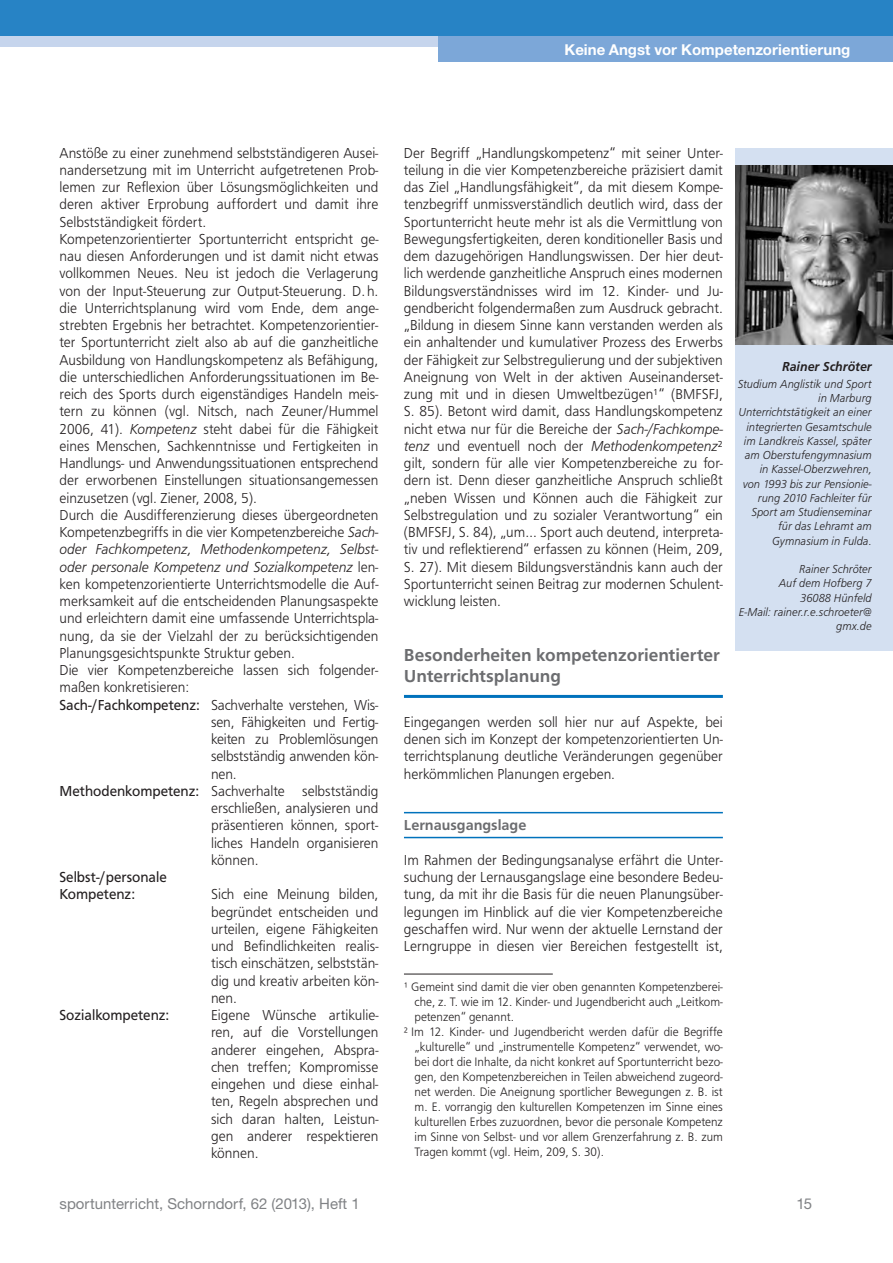
<style>
.page{position:relative;width:893px;height:1263px;background:#fff}
.page>*{position:absolute;margin:0;border:0;box-sizing:border-box;transform-origin:0 0}
.t1{font:500 18px/21px "Frutus T";color:#6c6d70}
.t2{font:300 15px/17.2px "Frutus T";color:#231f20;text-align:justify;scale:.95 1}
.t3{font:italic 300 15px "Frutus T";color:#231f20;scale:.95 1}
.t4{font:15px "Helvetica Neue CE";color:#808285}
.t5{font:15px "Frutus T";color:#231f20;scale:.95 1}
.t6{font:700 15px "Helvetica Neue CE";color:#fff}
.t7{font:500 15px "Frutus T";color:#6c6d70}
.t8{font:italic 500 13.5px "Frutus T";letter-spacing:.005em;color:#231f20;scale:.95 1}
.t9{font:300 12.75px "Frutus T";color:#231f20;scale:.95 1}
.t10{font:italic 300 12px/14.2px "Frutus T";letter-spacing:.005em;color:#231f20;text-align:right;scale:.95 1}
.s1{font-style:italic}
.s2{font-style:normal}
.s3{font-weight:400}
</style>
<div class="page">
<div style="left:0;top:0;width:893px;height:47px;background:#c6d5ed"></div>
<div style="left:438px;top:0;width:455px;height:62px;background:#7ca7d8"></div>
<div style="left:0;top:0;width:893px;height:36px;background:#2783c5"></div>
<hr style="left:404px;top:695px;width:319px;height:3px;background:#0072bc">
<hr style="left:404px;top:812px;width:319px;height:1px;background:#0072bc">
<hr style="left:404px;top:837px;width:319px;height:1px;background:#0072bc">
<hr style="left:404px;top:974px;width:149px;height:1px;background:#231f20">
<div style="left:736px;top:149px;width:157px;height:502px;background:#d4e0f1"></div>
<img style="left:736px;top:166px;width:157px;height:178px">
<p class="t6" style="left:564px;top:41px;width:287px">Keine Angst vor Kompetenzorientierung</p>
<p class="t2" style="left:60px;top:144px;width:337px">Anstöße zu einer zunehmend selbstständigeren Ausei-</p>
<p class="t2" style="left:60px;top:161px;width:337px">nandersetzung mit im Unterricht aufgetretenen Prob-</p>
<p class="t2" style="left:60px;top:178px;width:337px">lemen zur Reflexion über Lösungsmöglichkeiten und</p>
<p class="t2" style="left:60px;top:195px;width:337px">deren aktiver Erprobung auffordert und damit ihre</p>
<p class="t2" style="left:60px;top:213px;width:156px">Selbstständigkeit fördert.</p>
<p class="t2" style="left:60px;top:230px;width:337px">Kompetenzorientierter Sportunterricht entspricht ge-</p>
<p class="t2" style="left:60px;top:247px;width:337px">nau diesen Anforderungen und ist damit nicht etwas</p>
<p class="t2" style="left:60px;top:264px;width:337px">vollkommen Neues. Neu ist jedoch die Verlagerung</p>
<p class="t2" style="left:60px;top:282px;width:337px">von der Input-Steuerung zur Output-Steuerung. D.h.</p>
<p class="t2" style="left:60px;top:299px;width:337px">die Unterrichtsplanung wird vom Ende, dem ange-</p>
<p class="t2" style="left:60px;top:316px;width:337px">strebten Ergebnis her betrachtet. Kompetenzorientier-</p>
<p class="t2" style="left:60px;top:333px;width:337px">ter Sportunterricht zielt also ab auf die ganzheitliche</p>
<p class="t2" style="left:60px;top:351px;width:337px">Ausbildung von Handlungskompetenz als Befähigung,</p>
<p class="t2" style="left:60px;top:368px;width:337px">die unterschiedlichen Anforderungssituationen im Be-</p>
<p class="t2" style="left:60px;top:385px;width:337px">reich des Sports durch eigenständiges Handeln meis-</p>
<p class="t2" style="left:60px;top:402px;width:337px">tern zu können (vgl. Nitsch, nach Zeuner/Hummel</p>
<p class="t2" style="left:60px;top:420px;width:337px">2006, 41). <span class="s1">Kompetenz</span> steht dabei für die Fähigkeit</p>
<p class="t2" style="left:60px;top:437px;width:337px">eines Menschen, Sachkenntnisse und Fertigkeiten in</p>
<p class="t2" style="left:60px;top:454px;width:337px">Handlungs- und Anwendungssituationen entsprechend</p>
<p class="t2" style="left:60px;top:471px;width:337px">der erworbenen Einstellungen situationsangemessen</p>
<p class="t2" style="left:60px;top:489px;width:209px">einzusetzen (vgl. Ziener, 2008, 5).</p>
<p class="t2" style="left:60px;top:506px;width:337px">Durch die Ausdifferenzierung dieses übergeordneten</p>
<p class="t2" style="left:60px;top:523px;width:337px">Kompetenzbegriffs in die vier Kompetenzbereiche <span class="s1">Sach-</span></p>
<p class="t3" style="left:60px;top:541px;width:337px">oder Fachkompetenz, Methodenkompetenz, Selbst-</p>
<p class="t3" style="left:60px;top:558px;width:337px">oder personale Kompetenz und Sozialkompetenz <span class="s2">len-</span></p>
<p class="t2" style="left:60px;top:575px;width:337px">ken kompetenzorientierte Unterrichtsmodelle die Auf-</p>
<p class="t2" style="left:60px;top:592px;width:337px">merksamkeit auf die entscheidenden Planungsaspekte</p>
<p class="t2" style="left:60px;top:609px;width:337px">und erleichtern damit eine umfassende Unterrichtspla-</p>
<p class="t2" style="left:60px;top:627px;width:337px">nung, da sie der Vielzahl der zu berücksichtigenden</p>
<p class="t2" style="left:60px;top:644px;width:249px">Planungsgesichtspunkte Struktur geben.</p>
<p class="t2" style="left:60px;top:661px;width:337px">Die vier Kompetenzbereiche lassen sich folgender-</p>
<p class="t2" style="left:60px;top:678px;width:138px">maßen konkretisieren:</p>
<p class="t2" style="left:60px;top:696px;width:337px"><span class="s3">Sach-/Fachkompetenz:</span> Sachverhalte verstehen, Wis-</p>
<p class="t2" style="left:211px;top:713px;width:178px">sen, Fähigkeiten und Fertig-</p>
<p class="t2" style="left:211px;top:730px;width:178px">keiten zu Problemlösungen</p>
<p class="t2" style="left:211px;top:747px;width:178px">selbstständig anwenden kön-</p>
<p class="t2" style="left:211px;top:765px;width:28px">nen.</p>
<p class="t2" style="left:60px;top:782px;width:337px"><span class="s3">Methodenkompetenz:</span> Sachverhalte selbstständig</p>
<p class="t2" style="left:211px;top:799px;width:178px">erschließen, analysieren und</p>
<p class="t2" style="left:211px;top:816px;width:178px">präsentieren können, sport-</p>
<p class="t2" style="left:211px;top:834px;width:178px">liches Handeln organisieren</p>
<p class="t2" style="left:211px;top:851px;width:51px">können.</p>
<p class="t5" style="left:60px;top:868px;width:114px">Selbst-/personale</p>
<p class="t5" style="left:60px;top:886px;width:81px">Kompetenz:</p>
<p class="t2" style="left:211px;top:885px;width:178px">Sich eine Meinung bilden, begründet entscheiden und urteilen, eigene Fähigkeiten und Befindlichkeiten realis&shy;tisch einschätzen, selbststän&shy;dig und kreativ arbeiten kön&shy;nen.</p>
<p class="t5" style="left:60px;top:1006px;width:117px">Sozialkompetenz:</p>
<p class="t2" style="left:211px;top:1006px;width:178px">Eigene Wünsche artikulie&shy;ren, auf die Vorstellungen anderer eingehen, Abspra&shy;chen treffen; Kompromisse eingehen und diese einhal&shy;ten, Regeln absprechen und sich daran halten, Leistun&shy;gen anderer respektieren können.</p>
<p class="t2" style="left:404px;top:144px;width:337px">Der Begriff „Handlungskompetenz“ mit seiner Unter&shy;teilung in die vier Kompetenzbereiche präzisiert damit das Ziel „Handlungsfähigkeit“, da mit diesem Kompe&shy;tenzbegriff unmissverständlich deutlich wird, dass der Sportunterricht heute mehr ist als die Vermittlung von Bewegungsfertigkeiten, deren konditioneller Basis und dem dazugehörigen Handlungswissen. Der hier deut&shy;lich werdende ganzheitliche Anspruch eines modernen Bildungsverständnisses wird im 12. Kinder- und Ju&shy;gendbericht folgendermaßen zum Ausdruck gebracht. „Bildung in diesem Sinne kann verstanden werden als ein anhaltender und kumulativer Prozess des Erwerbs der Fähigkeit zur Selbstregulierung und der subjektiven Aneignung von Welt in der aktiven Auseinanderset&shy;zung mit und in diesen Umweltbezügen¹“ (BMFSFJ, S. 85). Betont wird damit, dass Handlungskompetenz nicht etwa nur für die Bereiche der <span class="s1">Sach-/Fachkompe&shy;tenz</span> und eventuell noch der <span class="s1">Methodenkompetenz</span>² gilt, sondern für alle vier Kompetenzbereiche zu for&shy;dern ist. Denn dieser ganzheitliche Anspruch schließt „neben Wissen und Können auch die Fähigkeit zur Selbstregulation und zu sozialer Verantwortung“ ein (BMFSFJ, S. 84), „um… Sport auch deutend, interpreta&shy;tiv und reflektierend“ erfassen zu können (Heim, 209, S. 27). Mit diesem Bildungsverständnis kann auch der Sportunterricht seinen Beitrag zur modernen Schulent&shy;wicklung leisten.</p>
<p class="t1" style="left:404px;top:644px;width:318px">Besonderheiten kompetenzorientierter<br>Unterrichtsplanung</p>
<p class="t2" style="left:404px;top:713px;width:337px">Eingegangen werden soll hier nur auf Aspekte, bei denen sich im Konzept der kompetenzorientierten Un&shy;terrichtsplanung deutliche Veränderungen gegenüber herkömmlichen Planungen ergeben.</p>
<p class="t7" style="left:404px;top:817px;width:124px">Lernausgangslage</p>
<p class="t2" style="left:404px;top:851px;width:337px">Im Rahmen der Bedingungsanalyse erfährt die Unter&shy;suchung der Lernausgangslage eine besondere Bedeu&shy;tung, da mit ihr die Basis für die neuen Planungsüber&shy;legungen im Hinblick auf die vier Kompetenzbereiche geschaffen wird. Nur wenn der aktuelle Lernstand der Lerngruppe in diesen vier Bereichen festgestellt ist,</p>
<p class="t9" style="left:404px;top:980px;width:337px">¹ Gemeint sind damit die vier oben genannten Kompetenzberei-</p>
<p class="t9" style="left:415px;top:995px;width:326px">che, z. T. wie im 12. Kinder- und Jugendbericht auch „Leitkom-</p>
<p class="t9" style="left:415px;top:1010px;width:106px">petenzen“ genannt.</p>
<p class="t9" style="left:404px;top:1025px;width:337px">² Im 12. Kinder- und Jugendbericht werden dafür die Begriffe</p>
<p class="t9" style="left:415px;top:1040px;width:326px">„kulturelle“ und „instrumentelle Kompetenz“ verwendet, wo-</p>
<p class="t9" style="left:415px;top:1055px;width:326px">bei dort die Inhalte, da nicht konkret auf Sportunterricht bezo-</p>
<p class="t9" style="left:415px;top:1070px;width:326px">gen, den Kompetenzbereichen in Teilen abweichend zugeord-</p>
<p class="t9" style="left:415px;top:1085px;width:326px">net werden. Die Aneignung sportlicher Bewegungen z. B. ist</p>
<p class="t9" style="left:415px;top:1100px;width:326px">m. E. vorrangig den kulturellen Kompetenzen im Sinne eines</p>
<p class="t9" style="left:415px;top:1115px;width:326px">kulturellen Erbes zuzuordnen, bevor die personale Kompetenz</p>
<p class="t9" style="left:415px;top:1130px;width:326px">im Sinne von Selbst- und vor allem Grenzerfahrung z. B. zum</p>
<p class="t9" style="left:415px;top:1145px;width:201px">Tragen kommt (vgl. Heim, 209, S. 30).</p>
<p class="t8" style="left:782px;top:359px;width:96px">Rainer Schröter</p>
<p class="t10" style="left:738px;top:376px;width:143px">Studium Anglistik und Sport in Marburg<br>Unterrichtstätigkeit an einer integrierten Gesamtschule im Landkreis Kassel, später am Oberstufengymnasium in Kassel-Oberzwehren,<br>von 1993 bis zur Pensionie&shy;rung 2010 Fachleiter für<br>Sport am Studienseminar für das Lehramt am<br>Gymnasium in Fulda.</p>
<p class="t10" style="left:739px;top:562px;width:141px">Rainer Schröter<br>Auf dem Hofberg 7<br>36088 Hünfeld<br>E-Mail: rainer.r.e.schroeter@ gmx.de</p>
<p class="t4" style="left:60px;top:1195px;width:302px">sportunterricht, Schorndorf, 62 (2013), Heft 1</p>
<p class="t4" style="left:796px;top:1195px;width:17px">15</p>
</div>
